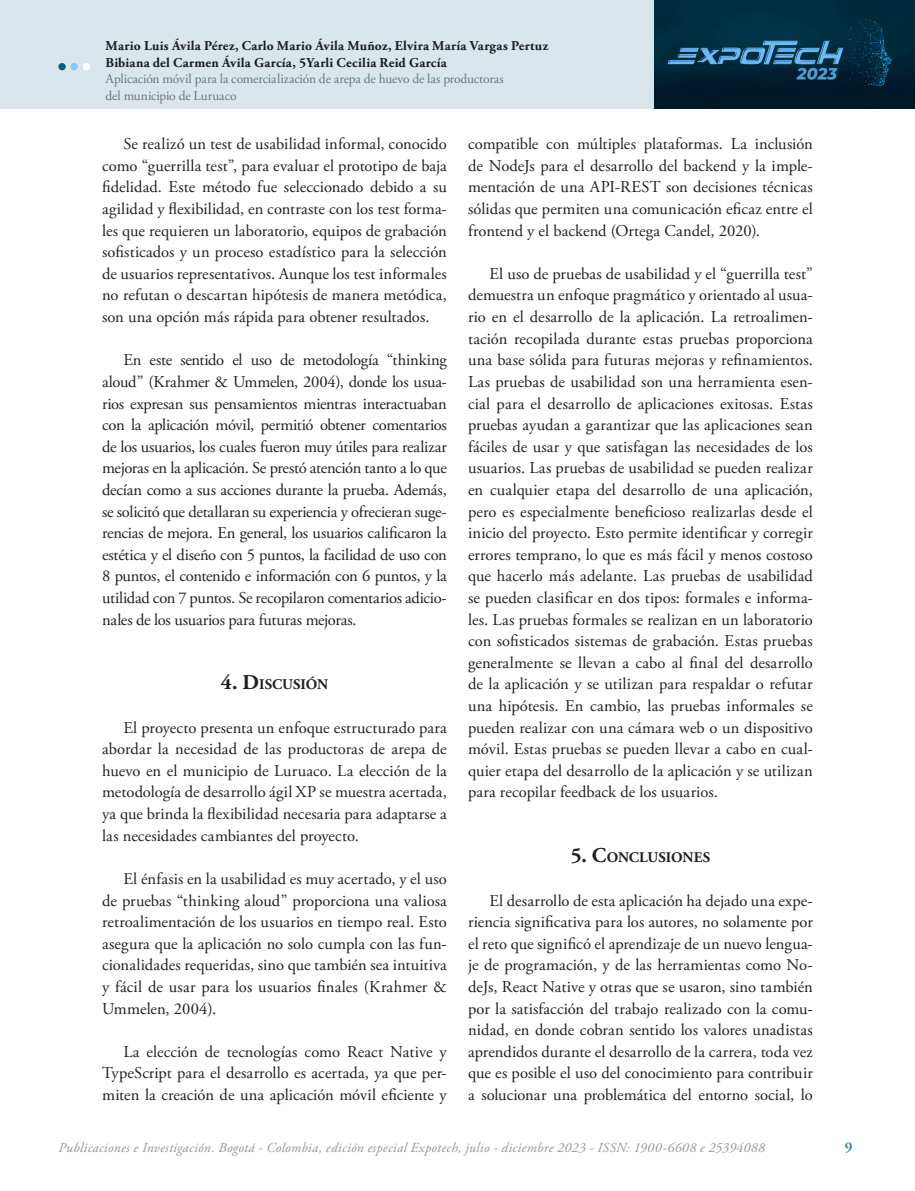
<style>
.page{position:relative;width:915px;height:1191px;background:#fff}
.page>*{position:absolute;margin:0;border:0;box-sizing:border-box;transform-origin:0 0}
.TEXTO_CORRIDO{font:16.5px/21.6px "Adobe Garamond Pro";letter-spacing:-.01em;color:#231f20;text-align:justify}
.t1{font:700 15px "Adobe Garamond Pro";color:#3f8daf}
._3_TITULOS{font:700 14.7px "Adobe Garamond Pro";letter-spacing:-.005em;color:#231f20}
.t2{font:italic 13.8px "Adobe Garamond Pro";letter-spacing:.02em;color:#939598}
.t3{font:700 13.5px/16.5px "Adobe Garamond Pro";letter-spacing:.015em;color:#231f20}
.t4{font:13.5px/16.5px "Adobe Garamond Pro";letter-spacing:-.01em;color:#808285}
.s1{font-size:21px}
</style>
<div class="page">
<img style="left:0;top:0;width:914px;height:109px">
<div style="left:58px;top:63px;width:8px;height:7px;background:#055e8a;border-radius:50%"></div>
<div style="left:70px;top:63px;width:8px;height:7px;background:#89c7f8;border-radius:50%"></div>
<div style="left:83px;top:63px;width:7px;height:7px;background:#fff;border-radius:50%"></div>
<p class="t3" style="left:106px;top:38px;width:444px">Mario Luis Ávila Pérez, Carlo Mario Ávila Muñoz, Elvira María Vargas Pertuz<br>Bibiana del Carmen Ávila García, 5Yarli Cecilia Reid García</p>
<p class="t4" style="left:106px;top:71px;width:399px">Aplicación móvil para la comercialización de arepa de huevo de las productoras del municipio de Luruaco</p>
<p class="TEXTO_CORRIDO" style="left:102px;top:134px;width:346px;text-indent:21px">Se realizó un test de usabilidad informal, conocido como “guerrilla test”, para evaluar el prototipo de baja fidelidad. Este método fue seleccionado debido a su agilidad y flexibilidad, en contraste con los test forma&shy;les que requieren un laboratorio, equipos de grabación sofisticados y un proceso estadístico para la selección de usuarios representativos. Aunque los test informales no refutan o descartan hipótesis de manera metódica, son una opción más rápida para obtener resultados.</p>
<p class="TEXTO_CORRIDO" style="left:102px;top:350px;width:346px;text-indent:21px">En este sentido el uso de metodología “thinking aloud” (Krahmer &amp; Ummelen, 2004), donde los usua&shy;rios expresan sus pensamientos mientras interactuaban con la aplicación móvil, permitió obtener comentarios de los usuarios, los cuales fueron muy útiles para realizar mejoras en la aplicación. Se prestó atención tanto a lo que decían como a sus acciones durante la prueba. Además, se solicitó que detallaran su experiencia y ofrecieran suge&shy;rencias de mejora. En general, los usuarios calificaron la estética y el diseño con 5 puntos, la facilidad de uso con 8 puntos, el contenido e información con 6 puntos, y la utilidad con 7 puntos. Se recopilaron comentarios adicio&shy;nales de los usuarios para futuras mejoras.</p>
<p class="_3_TITULOS" style="left:221px;top:676px;width:109px"><span class="s1">4. D</span>ISCUSIÓN</p>
<p class="TEXTO_CORRIDO" style="left:102px;top:717px;width:346px;text-indent:21px">El proyecto presenta un enfoque estructurado para abordar la necesidad de las productoras de arepa de huevo en el municipio de Luruaco. La elección de la metodología de desarrollo ágil XP se muestra acertada, ya que brinda la flexibilidad necesaria para adaptarse a las necesidades cambiantes del proyecto.</p>
<p class="TEXTO_CORRIDO" style="left:102px;top:868px;width:346px;text-indent:21px">El énfasis en la usabilidad es muy acertado, y el uso de pruebas “thinking aloud” proporciona una valiosa retroalimentación de los usuarios en tiempo real. Esto asegura que la aplicación no solo cumpla con las fun&shy;cionalidades requeridas, sino que también sea intuitiva y fácil de usar para los usuarios finales (Krahmer &amp; Ummelen, 2004).</p>
<p class="TEXTO_CORRIDO" style="left:102px;top:1041px;width:346px;text-indent:21px">La elección de tecnologías como React Native y TypeScript para el desarrollo es acertada, ya que per&shy;miten la creación de una aplicación móvil eficiente y</p>
<p class="TEXTO_CORRIDO" style="left:468px;top:134px;width:346px">compatible con múltiples plataformas. La inclusión de NodeJs para el desarrollo del backend y la imple&shy;mentación de una API-REST son decisiones técnicas sólidas que permiten una comunicación eficaz entre el frontend y el backend (Ortega Candel, 2020).</p>
<p class="TEXTO_CORRIDO" style="left:468px;top:263px;width:346px;text-indent:21px">El uso de pruebas de usabilidad y el “guerrilla test” demuestra un enfoque pragmático y orientado al usua&shy;rio en el desarrollo de la aplicación. La retroalimen&shy;tación recopilada durante estas pruebas proporciona una base sólida para futuras mejoras y refinamientos.<br>Las pruebas de usabilidad son una herramienta esen&shy;cial para el desarrollo de aplicaciones exitosas. Estas pruebas ayudan a garantizar que las aplicaciones sean fáciles de usar y que satisfagan las necesidades de los usuarios. Las pruebas de usabilidad se pueden realizar en cualquier etapa del desarrollo de una aplicación, pero es especialmente beneficioso realizarlas desde el inicio del proyecto. Esto permite identificar y corregir errores temprano, lo que es más fácil y menos costoso que hacerlo más adelante. Las pruebas de usabilidad se pueden clasificar en dos tipos: formales e informa&shy;les. Las pruebas formales se realizan en un laboratorio con sofisticados sistemas de grabación. Estas pruebas generalmente se llevan a cabo al final del desarrollo de la aplicación y se utilizan para respaldar o refutar una hipótesis. En cambio, las pruebas informales se pueden realizar con una cámara web o un dispositivo móvil. Estas pruebas se pueden llevar a cabo en cual&shy;quier etapa del desarrollo de la aplicación y se utilizan para recopilar feedback de los usuarios.</p>
<p class="_3_TITULOS" style="left:570px;top:849px;width:141px"><span class="s1">5. C</span>ONCLUSIONES</p>
<p class="TEXTO_CORRIDO" style="left:468px;top:890px;width:346px;text-indent:21px">El desarrollo de esta aplicación ha dejado una expe&shy;riencia significativa para los autores, no solamente por el reto que significó el aprendizaje de un nuevo lengua&shy;je de programación, y de las herramientas como No&shy;deJs, React Native y otras que se usaron, sino también por la satisfacción del trabajo realizado con la comu&shy;nidad, en donde cobran sentido los valores unadistas aprendidos durante el desarrollo de la carrera, toda vez que es posible el uso del conocimiento para contribuir a solucionar una problemática del entorno social, lo</p>
<p class="t2" style="left:58px;top:1139px;width:708px">Publicaciones e Investigación. Bogotá - Colombia, edición especial Expotech, julio - diciembre 2023 - ISSN: 1900-6608 e 25394088</p>
<p class="t1" style="left:844px;top:1138px;width:9px">9</p>
</div>
